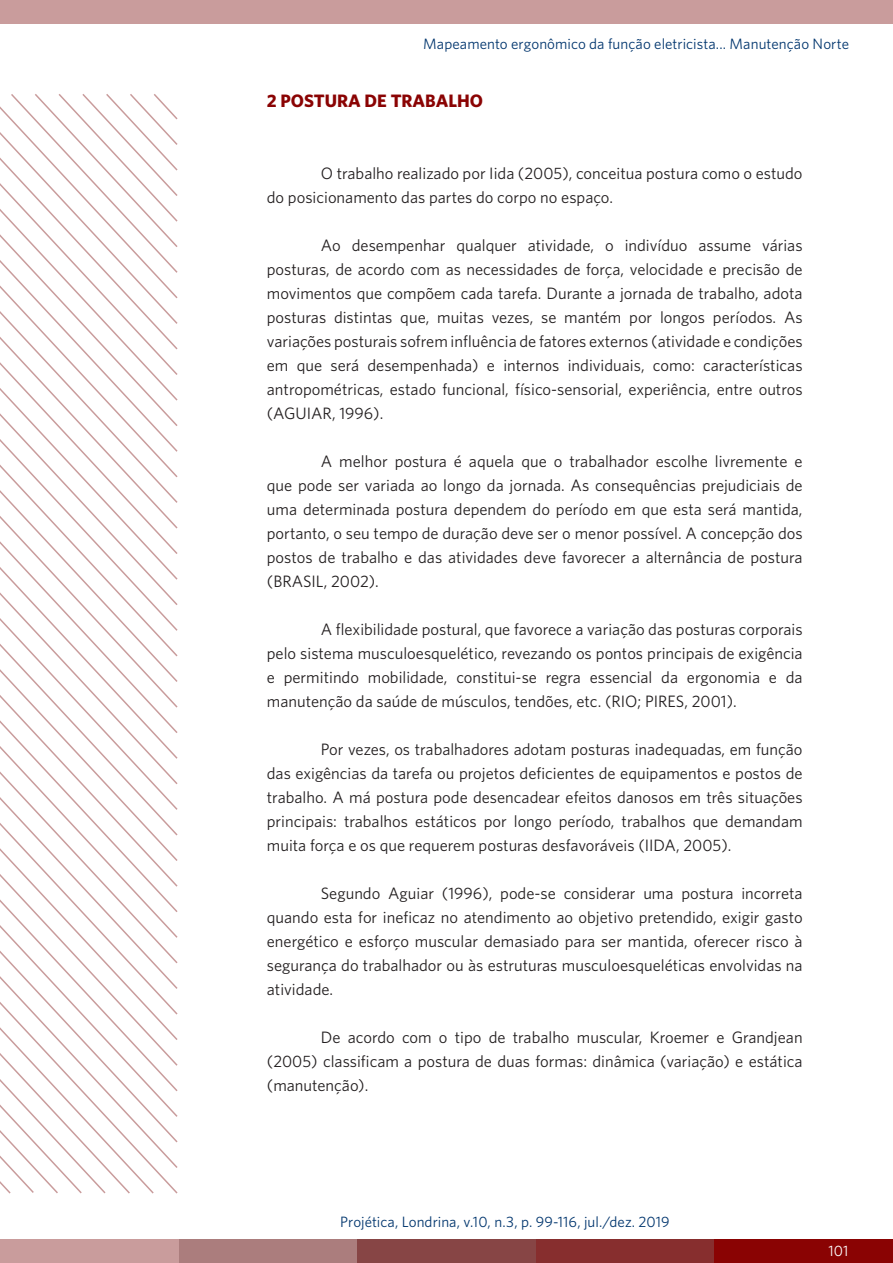
<style>
.page{position:relative;width:893px;height:1263px;background:#fff}
.page>*{position:absolute;margin:0;border:0;box-sizing:border-box;transform-origin:0 0}
.t1{font:700 18px "Whitney";color:#8a0303}
.t2{font:16.5px/24px "Whitney";color:#231f20;text-align:justify}
.cabecalho{font:15px "Whitney";letter-spacing:.005em;color:#02366e}
.t3{font:15px "Whitney";color:#fff}
</style>
<div class="page">
<svg style="left:0;top:453px;width:177px;height:23px"></svg>
<svg style="left:0;top:476px;width:178px;height:25px"></svg>
<svg style="left:0;top:501px;width:178px;height:26px"></svg>
<svg style="left:0;top:527px;width:178px;height:25px"></svg>
<svg style="left:0;top:552px;width:178px;height:26px"></svg>
<svg style="left:0;top:578px;width:178px;height:26px"></svg>
<svg style="left:0;top:604px;width:178px;height:25px"></svg>
<svg style="left:0;top:629px;width:178px;height:26px"></svg>
<svg style="left:0;top:655px;width:178px;height:25px"></svg>
<svg style="left:0;top:680px;width:178px;height:26px"></svg>
<svg style="left:0;top:706px;width:178px;height:25px"></svg>
<svg style="left:0;top:731px;width:178px;height:26px"></svg>
<svg style="left:0;top:757px;width:178px;height:26px"></svg>
<svg style="left:0;top:783px;width:178px;height:25px"></svg>
<svg style="left:0;top:808px;width:178px;height:386px"></svg>
<svg style="left:0;top:834px;width:155px;height:360px"></svg>
<svg style="left:0;top:94px;width:178px;height:359px"></svg>
<svg style="left:0;top:859px;width:131px;height:335px"></svg>
<div style="left:179px;top:1239px;width:178px;height:24px;background:#ab7d7d"></div>
<div style="left:0;top:1239px;width:179px;height:24px;background:#c99c9c"></div>
<div style="left:0;top:0;width:893px;height:23px;background:#c99c9c"></div>
<div style="left:357px;top:1239px;width:179px;height:24px;background:#874545"></div>
<div style="left:536px;top:1239px;width:178px;height:24px;background:#872e2e"></div>
<div style="left:714px;top:1239px;width:179px;height:24px;background:#8a0303"></div>
<p class="cabecalho" style="left:423px;top:34px;width:427px">Mapeamento ergonômico da função eletricista... Manutenção Norte</p>
<p class="t1" style="left:267px;top:89px;width:218px">2 POSTURA DE TRABALHO</p>
<p class="t2" style="left:267px;top:161px;width:537px;text-indent:54px">O trabalho realizado por Iida (2005), conceitua postura como o estudo do posicionamento das partes do corpo no espaço.</p>
<p class="t2" style="left:267px;top:233px;width:537px;text-indent:54px">Ao desempenhar qualquer atividade, o indivíduo assume várias posturas, de acordo com as necessidades de força, velocidade e precisão de movimentos que compõem cada tarefa. Durante a jornada de trabalho, adota posturas distintas que, muitas vezes, se mantém por longos períodos. As variações posturais sofrem influência de fatores externos (atividade e condições em que será desempenhada) e internos individuais, como: características antropométricas, estado funcional, físico-sensorial, experiência, entre outros (AGUIAR, 1996).</p>
<p class="t2" style="left:267px;top:449px;width:537px;text-indent:54px">A melhor postura é aquela que o trabalhador escolhe livremente e que pode ser variada ao longo da jornada. As consequências prejudiciais de uma determinada postura dependem do período em que esta será mantida, portanto, o seu tempo de duração deve ser o menor possível. A concepção dos postos de trabalho e das atividades deve favorecer a alternância de postura (BRASIL, 2002).</p>
<p class="t2" style="left:267px;top:617px;width:537px;text-indent:54px">A flexibilidade postural, que favorece a variação das posturas corporais pelo sistema musculoesquelético, revezando os pontos principais de exigência e permitindo mobilidade, constitui-se regra essencial da ergonomia e da manutenção da saúde de músculos, tendões, etc. (RIO; PIRES, 2001).</p>
<p class="t2" style="left:267px;top:737px;width:537px;text-indent:54px">Por vezes, os trabalhadores adotam posturas inadequadas, em função das exigências da tarefa ou projetos deficientes de equipamentos e postos de trabalho. A má postura pode desencadear efeitos danosos em três situações principais: trabalhos estáticos por longo período, trabalhos que demandam muita força e os que requerem posturas desfavoráveis (IIDA, 2005).</p>
<p class="t2" style="left:267px;top:881px;width:537px;text-indent:54px">Segundo Aguiar (1996), pode-se considerar uma postura incorreta quando esta for ineficaz no atendimento ao objetivo pretendido, exigir gasto energético e esforço muscular demasiado para ser mantida, oferecer risco à segurança do trabalhador ou às estruturas musculoesqueléticas envolvidas na atividade.</p>
<p class="t2" style="left:267px;top:1025px;width:537px;text-indent:54px">De acordo com o tipo de trabalho muscular, Kroemer e Grandjean (2005) classificam a postura de duas formas: dinâmica (variação) e estática (manutenção).</p>
<p class="cabecalho" style="left:340px;top:1212px;width:331px">Projética, Londrina, v.10, n.3, p. 99-116, jul./dez. 2019</p>
<p class="t3" style="left:828px;top:1241px;width:21px">101</p>
</div>
